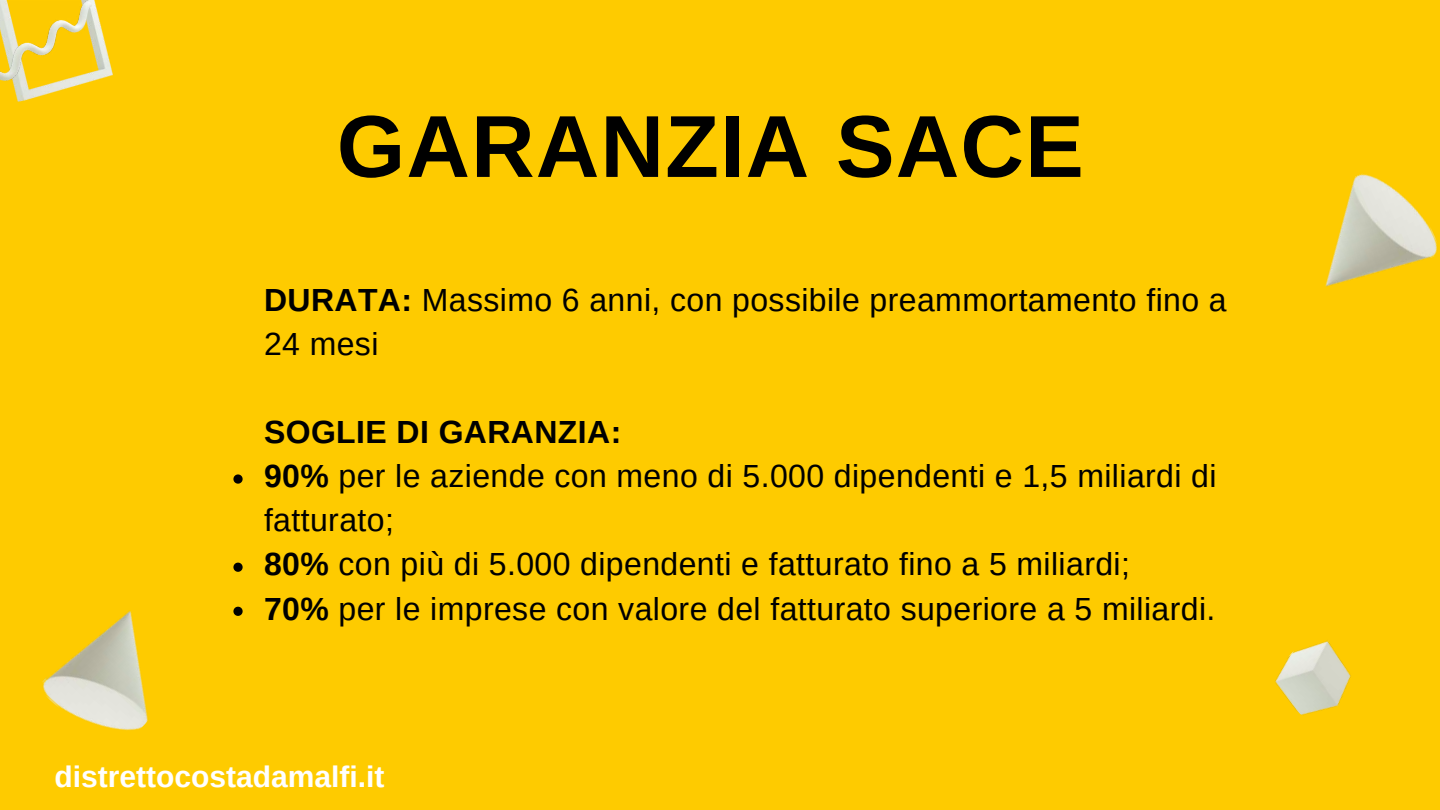
<style>
.page{position:relative;width:1440px;height:810px;background:#fecb00}
.page>*{position:absolute;margin:0;border:0;box-sizing:border-box;transform-origin:0 0}
.t1{font:700 88px "Arimo";letter-spacing:.015em;color:#000}
.t2{font:32px/44.1px "Arimo";letter-spacing:.015em;color:#000}
.t3{font:700 32px "Arimo";letter-spacing:.015em;color:#000}
.t4{font:700 30px "Arimo";color:#fff}
.s1{font-weight:700}
</style>
<div class="page">
<img style="left:0;top:0;width:113px;height:101px">
<img style="left:1325px;top:173px;width:112px;height:114px">
<img style="left:0;top:1px;width:91px;height:80px">
<img style="left:42px;top:611px;width:106px;height:120px">
<img style="left:1275px;top:640px;width:76px;height:75px">
<svg style="left:233px;top:474px;width:10px;height:10px"></svg>
<svg style="left:233px;top:563px;width:10px;height:9px"></svg>
<svg style="left:233px;top:607px;width:10px;height:9px"></svg>
<h1 class="t1" style="left:337px;top:86px;width:749px">GARANZIA SACE</h1>
<p class="t2" style="left:264px;top:278px;width:964px"><span class="s1">DURATA:</span> Massimo 6 anni, con possibile preammortamento fino a<br>24 mesi</p>
<p class="t3" style="left:264px;top:410px;width:359px">SOGLIE DI GARANZIA:</p>
<p class="t2" style="left:264px;top:454px;width:954px"><span class="s1">90%</span> per le aziende con meno di 5.000 dipendenti e 1,5 miliardi di fatturato;<br><span class="s1">80%</span> con più di 5.000 dipendenti e fatturato fino a 5 miliardi;<br><span class="s1">70%</span> per le imprese con valore del fatturato superiore a 5 miliardi.</p>
<p class="t4" style="left:54px;top:756px;width:332px">distrettocostadamalfi.it</p>
</div>
